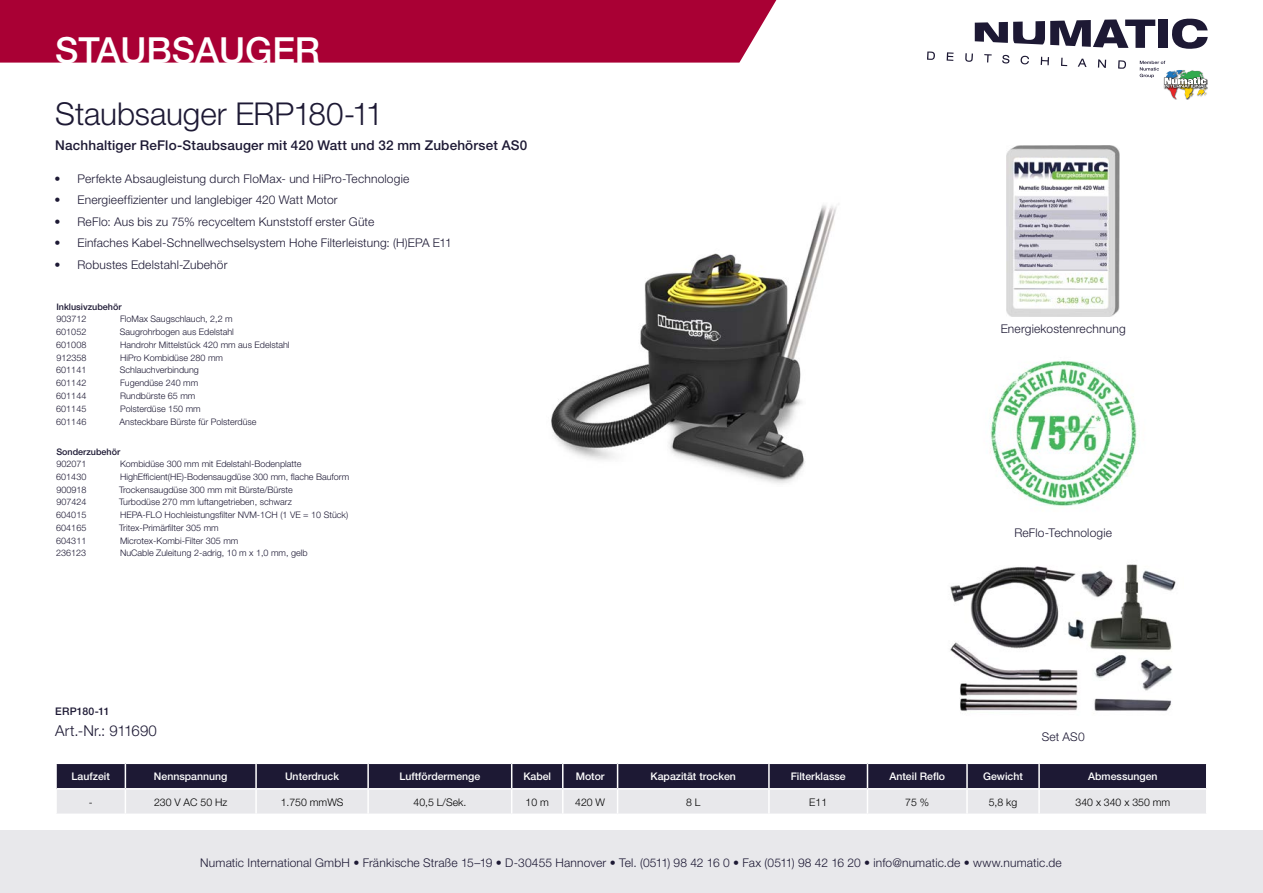
<style>
.page{position:relative;width:1263px;height:893px;background:#fff}
.page>*{position:absolute;margin:0;border:0;box-sizing:border-box;transform-origin:0 0}
.t1{font:500 36px "Helvetica Neue";color:#fff}
.Titel{font:300 31.5px "Helvetica Neue";letter-spacing:-.005em;color:#1d1934}
.t2{font:300 15px "Helvetica Neue";letter-spacing:.005em;color:#1d1934}
.Titel-2{font:500 13.5px "Helvetica Neue";letter-spacing:.01em;color:#1d1934}
.Produktbezeichnung{font:300 12px "Helvetica Neue";letter-spacing:.015em;color:#1d1934}
.t3{font:500 10.5px "Helvetica Neue";color:#fff}
.t4{font:300 10.5px "Helvetica Neue";color:#000}
.t5{font:500 10.5px "Helvetica Neue";letter-spacing:.02em;color:#1d1934}
.tabelle_text{font:300 9px "Helvetica Neue";color:#1d1934}
.tabelle_artnr{font:300 9px "Helvetica Neue";color:#1d1934}
.tabelle_artnr-2{font:500 9px "Helvetica Neue";color:#1d1934}
</style>
<div class="page">
<svg style="left:927px;top:52px;width:8px;height:8px"></svg>
<svg style="left:947px;top:52px;width:6px;height:9px"></svg>
<svg style="left:965px;top:19px;width:243px;height:80px"></svg>
<div style="left:0;top:831px;width:1263px;height:62px;background:#e8e8eb"></div>
<div style="left:0;top:0;width:776px;height:63px;background:#a90034"></div>
<svg style="left:56px;top:763px;width:1151px;height:51px;background:#8a8997"></svg>
<hr style="left:967px;top:788px;width:72px;height:1px;background:#fff">
<hr style="left:966px;top:789px;width:2px;height:24px;background:#fff">
<hr style="left:1039px;top:788px;width:167px;height:1px;background:#fff">
<hr style="left:1038px;top:789px;width:2px;height:24px;background:#fff">
<img style="left:990px;top:361px;width:147px;height:146px">
<img style="left:950px;top:564px;width:226px;height:148px">
<img style="left:1006px;top:146px;width:114px;height:170px">
<img style="left:551px;top:205px;width:286px;height:279px">
<p class="t1" style="left:55px;top:29px;width:267px">STAUBSAUGER</p>
<p class="Titel" style="left:55px;top:94px;width:329px">Staubsauger ERP180-11</p>
<p class="Titel-2" style="left:55px;top:138px;width:473px">Nachhaltiger ReFlo-Staubsauger mit 420 Watt und 32 mm Zubehörset AS0</p>
<p class="Produktbezeichnung" style="left:55px;top:171px;width:356px">• Perfekte Absaugleistung durch FloMax- und HiPro-Technologie</p>
<p class="Produktbezeichnung" style="left:55px;top:193px;width:285px">• Energieeffizienter und langlebiger 420 Watt Motor</p>
<p class="Produktbezeichnung" style="left:55px;top:214px;width:321px">• ReFlo: Aus bis zu 75% recyceltem Kunststoff erster Güte</p>
<p class="Produktbezeichnung" style="left:55px;top:236px;width:399px">• Einfaches Kabel-Schnellwechselsystem Hohe Filterleistung: (H)EPA E11</p>
<p class="Produktbezeichnung" style="left:55px;top:257px;width:175px">• Robustes Edelstahl-Zubehör</p>
<p class="tabelle_artnr-2" style="left:56px;top:302px;width:67px">Inklusivzubehör</p>
<p class="tabelle_artnr" style="left:56px;top:314px;width:32px">903712</p>
<p class="tabelle_text" style="left:120px;top:314px;width:114px">FloMax Saugschlauch, 2,2 m</p>
<p class="tabelle_artnr" style="left:56px;top:326px;width:32px">601052</p>
<p class="tabelle_text" style="left:120px;top:326px;width:116px">Saugrohrbogen aus Edelstahl</p>
<p class="tabelle_artnr" style="left:56px;top:339px;width:32px">601008</p>
<p class="tabelle_text" style="left:120px;top:339px;width:171px">Handrohr Mittelstück 420 mm aus Edelstahl</p>
<p class="tabelle_artnr" style="left:56px;top:352px;width:32px">912358</p>
<p class="tabelle_text" style="left:120px;top:352px;width:105px">HiPro Kombidüse 280 mm</p>
<p class="tabelle_artnr" style="left:56px;top:365px;width:32px">601141</p>
<p class="tabelle_text" style="left:120px;top:365px;width:81px">Schlauchverbindung</p>
<p class="tabelle_artnr" style="left:56px;top:377px;width:32px">601142</p>
<p class="tabelle_text" style="left:120px;top:377px;width:80px">Fugendüse 240 mm</p>
<p class="tabelle_artnr" style="left:56px;top:390px;width:32px">601144</p>
<p class="tabelle_text" style="left:120px;top:390px;width:77px">Rundbürste 65 mm</p>
<p class="tabelle_artnr" style="left:56px;top:403px;width:32px">601145</p>
<p class="tabelle_text" style="left:120px;top:403px;width:82px">Polsterdüse 150 mm</p>
<p class="tabelle_artnr" style="left:56px;top:416px;width:32px">601146</p>
<p class="tabelle_text" style="left:120px;top:416px;width:139px">Ansteckbare Bürste für Polsterdüse</p>
<p class="tabelle_artnr-2" style="left:56px;top:446px;width:65px">Sonderzubehör</p>
<p class="tabelle_artnr" style="left:56px;top:458px;width:32px">902071</p>
<p class="tabelle_text" style="left:120px;top:458px;width:183px">Kombidüse 300 mm mit Edelstahl-Bodenplatte</p>
<p class="tabelle_artnr" style="left:56px;top:471px;width:32px">601430</p>
<p class="tabelle_text" style="left:120px;top:471px;width:231px">HighEfficient(HE)-Bodensaugdüse 300 mm, flache Bauform</p>
<p class="tabelle_artnr" style="left:56px;top:484px;width:32px">900918</p>
<p class="tabelle_text" style="left:119px;top:484px;width:175px">Trockensaugdüse 300 mm mit Bürste/Bürste</p>
<p class="tabelle_artnr" style="left:56px;top:497px;width:32px">907424</p>
<p class="tabelle_text" style="left:119px;top:497px;width:174px">Turbodüse 270 mm luftangetrieben, schwarz</p>
<p class="tabelle_artnr" style="left:56px;top:509px;width:32px">604015</p>
<p class="tabelle_text" style="left:120px;top:509px;width:230px">HEPA-FLO Hochleistungsfilter NVM-1CH (1 VE = 10 Stück)</p>
<p class="tabelle_artnr" style="left:56px;top:522px;width:32px">604165</p>
<p class="tabelle_text" style="left:119px;top:522px;width:101px">Tritex-Primärfilter 305 mm</p>
<p class="tabelle_artnr" style="left:56px;top:535px;width:32px">604311</p>
<p class="tabelle_text" style="left:120px;top:535px;width:120px">Microtex-Kombi-Filter 305 mm</p>
<p class="tabelle_artnr" style="left:56px;top:548px;width:32px">236123</p>
<p class="tabelle_text" style="left:120px;top:548px;width:189px">NuCable Zuleitung 2-adrig, 10 m x 1,0 mm, gelb</p>
<p class="t5" style="left:55px;top:705px;width:56px">ERP180-11</p>
<p class="t2" style="left:55px;top:722px;width:103px">Art.-Nr.: 911690</p>
<p class="Produktbezeichnung" style="left:1001px;top:321px;width:126px">Energiekostenrechnung</p>
<p class="Produktbezeichnung" style="left:1014px;top:525px;width:99px">ReFlo-Technologie</p>
<p class="Produktbezeichnung" style="left:1042px;top:730px;width:44px">Set AS0</p>
<p class="t3" style="left:72px;top:770px;width:40px">Laufzeit</p>
<p class="t3" style="left:154px;top:770px;width:75px">Nennspannung</p>
<p class="t3" style="left:285px;top:770px;width:56px">Unterdruck</p>
<p class="t3" style="left:399px;top:770px;width:82px">Luftfördermenge</p>
<p class="t3" style="left:523px;top:770px;width:29px">Kabel</p>
<p class="t3" style="left:576px;top:770px;width:30px">Motor</p>
<p class="t3" style="left:650px;top:770px;width:87px">Kapazität trocken</p>
<p class="t3" style="left:791px;top:770px;width:57px">Filterklasse</p>
<p class="t3" style="left:889px;top:770px;width:57px">Anteil Reflo</p>
<p class="t3" style="left:983px;top:770px;width:41px">Gewicht</p>
<p class="t3" style="left:1088px;top:770px;width:71px">Abmessungen</p>
<p class="t4" style="left:89px;top:795px;width:5px">-</p>
<p class="t4" style="left:154px;top:795px;width:75px">230 V AC 50 Hz</p>
<p class="t4" style="left:281px;top:795px;width:64px">1.750 mmWS</p>
<p class="t4" style="left:414px;top:795px;width:54px">40,5 L/Sek.</p>
<p class="t4" style="left:526px;top:795px;width:25px">10 m</p>
<p class="t4" style="left:575px;top:795px;width:31px">420 W</p>
<p class="t4" style="left:686px;top:795px;width:16px">8 L</p>
<p class="t4" style="left:809px;top:795px;width:19px">E11</p>
<p class="t4" style="left:905px;top:795px;width:25px">75 %</p>
<p class="t4" style="left:989px;top:795px;width:30px">5,8 kg</p>
<p class="t4" style="left:1075px;top:795px;width:96px">340 x 340 x 350 mm</p>
<h3 class="Produktbezeichnung" style="left:200px;top:855px;width:863px">Numatic International GmbH • Fränkische Straße 15–19 • D-30455 Hannover • Tel. (0511) 98 42 16 0 • Fax (0511) 98 42 16 20 • info@numatic.de • www.numatic.de</h3>
</div>
